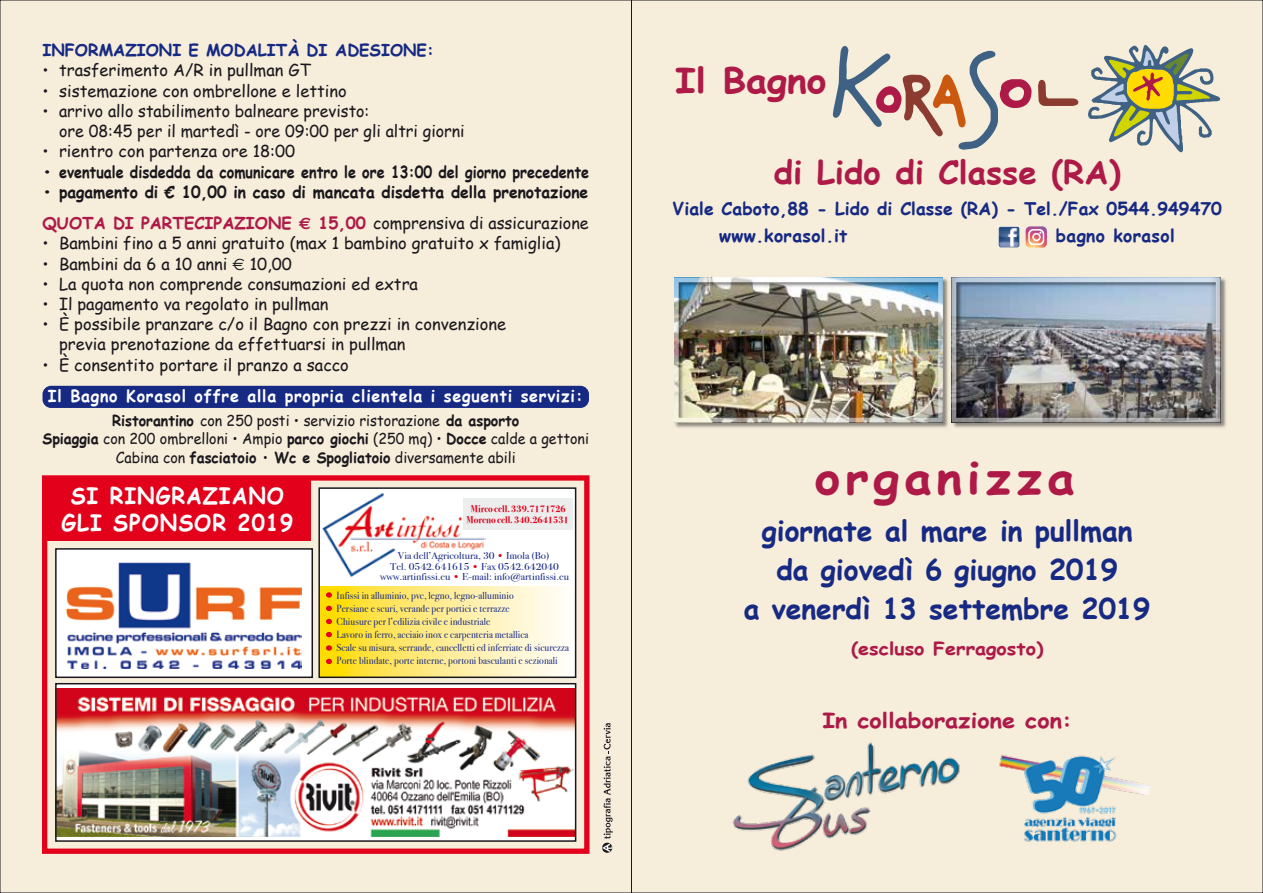
<style>
.page{position:relative;width:1263px;height:893px;background:#f6eddb}
.page>*{position:absolute;margin:0;border:0;box-sizing:border-box;transform-origin:0 0}
.t1{font:700 44.25px "Comic Sans MS";letter-spacing:.1em;color:#ad1a48;scale:1.1 1}
.t2{font:700 34.5px "Comic Sans MS";color:#ad1a48;scale:1.09 1}
.t3{font:700 32.25px "Comic Sans MS";color:#ad1a48}
.t4{font:700 28.2px/39px "Comic Sans MS";color:#162983;text-align:center}
.t5{font:700 22.8px/27px "Comic Sans MS";letter-spacing:.045em;color:#fff;text-align:center;scale:.94 1}
.t6{font:700 21px "Comic Sans MS";color:#ad1a48;scale:1.12 1}
.t7{font:700 17.7px "Comic Sans MS";color:#ad1a48;scale:1.12 1}
.t8{font:700 17.55px "Comic Sans MS";letter-spacing:.005em;color:#162983}
.t9{font:700 16.65px "Comic Sans MS";letter-spacing:.045em;color:#fff;scale:.96 1}
.t10{font:16.5px/20.2px "Comic Sans MS";color:#1a171c}
.t11{font:700 16.5px "Comic Sans MS";color:#1a171c}
.t12{font:700 16.5px "Comic Sans MS";color:#ad1a48}
.t13{font:700 16.5px "Comic Sans MS";color:#162983}
.t14{font:15px/18.8px "Comic Sans MS";color:#1a171c;text-align:center;scale:.95 1}
.t15{font:10.35px/13px "Bodoni Svty Two ITCTT";letter-spacing:.01em;color:#162983;scale:.95 1}
.t16{font:9.9px/10.6px "Bodoni Svty Two ITCTT";color:#162983;text-align:center;scale:1.1 1}
.t17{font:700 9.75px/11.6px "Bodoni Svty Two ITCTT";color:#e2001a;text-align:center;scale:.94 1}
.s1{font-family:"Euro Sans"}
.s2{font-weight:400;color:#1a171c}
.s3{font-weight:700}
.s4{color:#e2001a}
</style>
<div class="page">
<svg style="left:1038px;top:80px;width:40px;height:26px"></svg>
<svg style="left:833px;top:46px;width:198px;height:104px"></svg>
<svg style="left:1088px;top:45px;width:132px;height:107px"></svg>
<img style="left:674px;top:277px;width:552px;height:151px">
<img style="left:674px;top:278px;width:269px;height:144px">
<img style="left:952px;top:278px;width:268px;height:144px">
<img style="left:732px;top:742px;width:228px;height:109px">
<img style="left:999px;top:754px;width:152px;height:88px">
<div style="left:43px;top:386px;width:546px;height:22px;background:#162983;border-radius:9px"></div>
<div style="left:42px;top:475px;width:547px;height:379px;border:5px solid #e2001a"></div>
<div style="left:319px;top:488px;width:257px;height:189px;background:#fff"></div>
<div style="left:56px;top:549px;width:256px;height:128px;background:#fff"></div>
<div style="left:55px;top:548px;width:258px;height:130px;border:2px solid #1a171c"></div>
<div style="left:45px;top:478px;width:266px;height:63px;background:#e2001a"></div>
<img style="left:67px;top:563px;width:234px;height:105px">
<svg style="left:321px;top:587px;width:242px;height:88px;background:#feeb88"></svg>
<svg style="left:326px;top:592px;width:6px;height:6px"></svg>
<svg style="left:326px;top:606px;width:6px;height:5px"></svg>
<svg style="left:326px;top:619px;width:6px;height:5px"></svg>
<svg style="left:326px;top:632px;width:6px;height:5px"></svg>
<svg style="left:326px;top:645px;width:6px;height:6px"></svg>
<svg style="left:326px;top:659px;width:6px;height:5px"></svg>
<img style="left:322px;top:493px;width:164px;height:84px">
<div style="left:464px;top:498px;width:109px;height:31px;background:#eceded"></div>
<div style="left:56px;top:684px;width:520px;height:157px;background:#fff"></div>
<img style="left:58px;top:688px;width:515px;height:148px">
<div style="left:55px;top:683px;width:521px;height:159px;border:2px solid #1a171c"></div>
<div style="left:318px;top:487px;width:258px;height:191px;border:2px solid #1a171c"></div>
<div style="left:998px;top:226px;width:22px;height:22px;border:1px solid #fff;border-radius:2px"></div>
<img style="left:999px;top:227px;width:20px;height:20px">
<svg style="left:1026px;top:226px;width:21px;height:22px"></svg>
<svg style="left:602px;top:723px;width:10px;height:129px"></svg>
<p class="t13" style="left:43px;top:38px;width:393px">INFORMAZIONI E MODALITÀ DI ADESIONE:</p>
<p class="t10" style="left:43px;top:60px;width:270px">• trasferimento A/R in pullman GT</p>
<p class="t10" style="left:43px;top:80px;width:306px">• sistemazione con ombrellone e lettino</p>
<p class="t10" style="left:59px;top:100px;width:407px;text-indent:-16px">• arrivo allo stabilimento balneare previsto:<br>ore 08:45 per il martedì - ore 09:00 per gli altri giorni</p>
<p class="t10" style="left:43px;top:141px;width:254px">• rientro con partenza ore 18:00</p>
<p class="t11" style="left:43px;top:159px;width:548px">• eventuale disdedda da comunicare entro le ore 13:00 del giorno precedente</p>
<p class="t11" style="left:43px;top:180px;width:547px">• pagamento di € 10,00 in caso di mancata disdetta della prenotazione</p>
<p class="t12" style="left:43px;top:211px;width:548px">QUOTA DI PARTECIPAZIONE <span class="s1">€</span> 15,00 <span class="s2">comprensiva di assicurazione</span></p>
<p class="t10" style="left:43px;top:233px;width:519px">• Bambini fino a 5 anni gratuito (max 1 bambino gratuito x famiglia)</p>
<p class="t10" style="left:43px;top:253px;width:251px">• Bambini da 6 a 10 anni <span class="s1">€</span> 10,00</p>
<p class="t10" style="left:43px;top:273px;width:377px">• La quota non comprende consumazioni ed extra</p>
<p class="t10" style="left:43px;top:293px;width:287px">• Il pagamento va regolato in pullman</p>
<p class="t10" style="left:59px;top:314px;width:449px;text-indent:-16px">• È possibile pranzare c/o il Bagno con prezzi in convenzione previa prenotazione da effettuarsi in pullman</p>
<p class="t10" style="left:43px;top:354px;width:308px">• È consentito portare il pranzo a sacco</p>
<p class="t9" style="left:48px;top:384px;width:559px">Il Bagno Korasol offre alla propria clientela i seguenti servizi:</p>
<p class="t14" style="left:43px;top:410px;width:577px"><span class="s3">Ristorantino</span> con 250 posti • servizio ristorazione <span class="s3">da asporto<br>Spiaggia</span> con 200 ombrelloni • Ampio <span class="s3">parco giochi</span> (250 mq) • <span class="s3">Docce</span> calde a gettoni<br>Cabina con <span class="s3">fasciatoio</span> • <span class="s3">Wc e Spogliatoio</span> diversamente abili</p>
<h3 class="t5" style="left:62px;top:482px;width:248px">SI RINGRAZIANO<br>GLI SPONSOR 2019</h3>
<p class="t17" style="left:466px;top:502px;width:110px">Mirco cell. 339.7171726<br>Moreno cell. 340.2641531</p>
<p class="t16" style="left:380px;top:549px;width:173px">Via dell’Agricoltura, 30 <span class="s4">•</span> Imola (Bo)<br>Tel. 0542.641615 <span class="s4">•</span> Fax 0542.642040 www.artinfissi.eu <span class="s4">•</span> E-mail: info@artinfissi.eu</p>
<p class="t15" style="left:337px;top:587px;width:246px">Infissi in alluminio, pvc, legno, legno-alluminio<br>Persiane e scuri, verande per portici e terrazze<br>Chiusure per l’edilizia civile e industriale<br>Lavoro in ferro, acciaio inox e carpenteria metallica<br>Scale su misura, serrande, cancelletti ed inferriate di sicurezza Porte blindate, porte interne, portoni basculanti e sezionali</p>
<h2 class="t2" style="left:675px;top:55px;width:140px">Il Bagno</h2>
<h3 class="t3" style="left:774px;top:148px;width:348px">di Lido di Classe (RA)</h3>
<p class="t8" style="left:672px;top:196px;width:551px">Viale Caboto,88 - Lido di Classe (RA) - Tel./Fax 0544.949470</p>
<p class="t8" style="left:719px;top:222px;width:130px">www.korasol.it</p>
<p class="t8" style="left:1056px;top:222px;width:120px">bagno korasol</p>
<h1 class="t1" style="left:815px;top:445px;width:238px">organizza</h1>
<h3 class="t4" style="left:744px;top:510px;width:408px">giornate al mare in pullman da giovedì 6 giugno 2019<br>a venerdì 13 settembre 2019</h3>
<p class="t7" style="left:851px;top:636px;width:173px">(escluso Ferragosto)</p>
<p class="t6" style="left:822px;top:705px;width:224px">In collaborazione con:</p>
</div>
